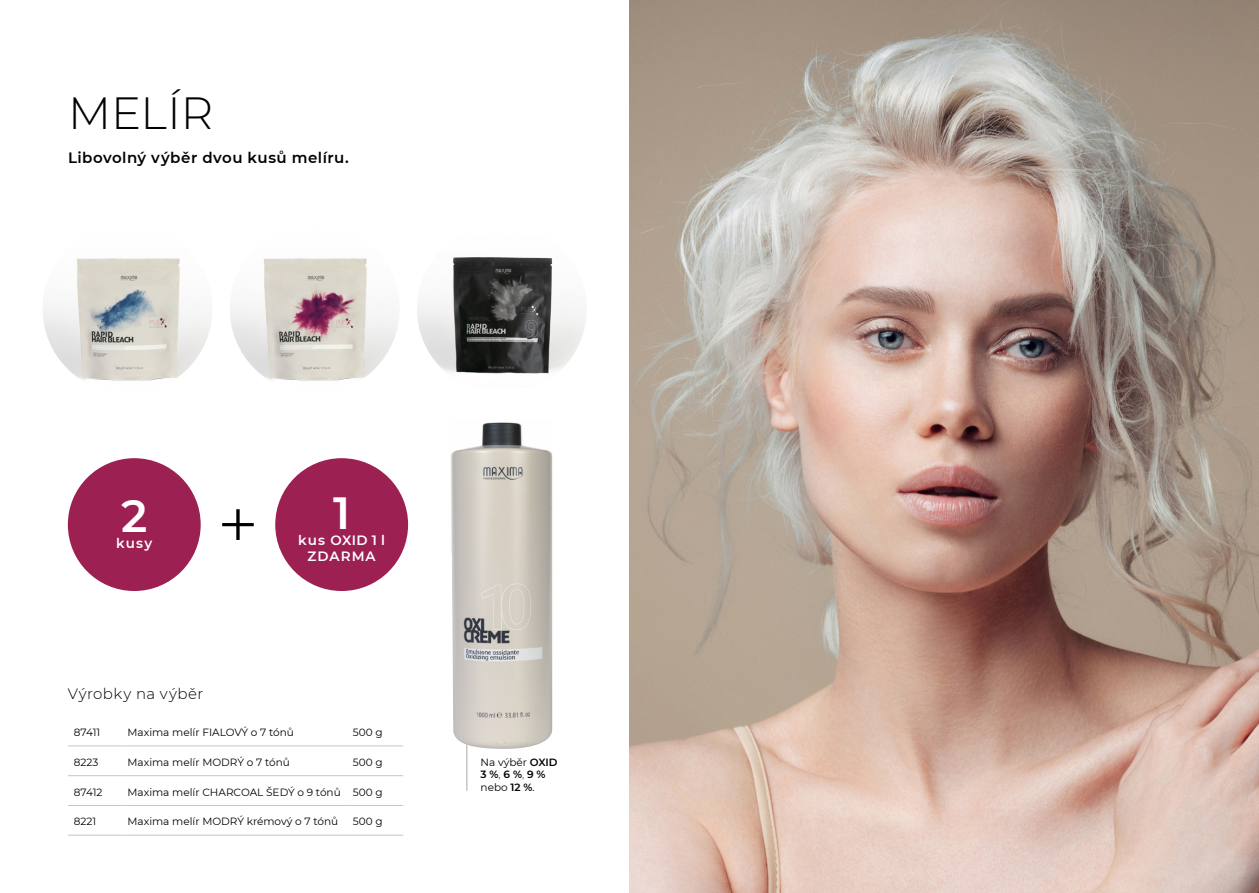
<style>
.page{position:relative;width:1259px;height:893px;background:#fff}
.page>*{position:absolute;margin:0;border:0;box-sizing:border-box;transform-origin:0 0}
.t1{font:300 45px "Montserrat";color:#000}
.t2{font:600 45px "Montserrat";color:#fff}
.t3{font:600 15px "Montserrat";letter-spacing:.03em;color:#000}
.t4{font:300 15px "Montserrat";letter-spacing:.035em;color:#000}
.t5{font:600 13.5px/16.2px "Montserrat";letter-spacing:.08em;color:#fff;text-align:center}
.t6{font:10.5px "Montserrat";color:#000}
.t7{font:600 10.5px/12.6px "Montserrat";color:#000}
.s1{font-weight:400}
.s2{font-weight:300}
</style>
<div class="page">
<svg style="left:222px;top:509px;width:32px;height:31px"></svg>
<div style="left:68px;top:458px;width:133px;height:133px;background:#9d2053;border-radius:50%"></div>
<img style="left:629px;top:0;width:630px;height:893px">
<div style="left:275px;top:458px;width:133px;height:133px;background:#9d2053;border-radius:50%"></div>
<img style="left:451px;top:422px;width:101px;height:327px">
<hr style="left:466px;top:744px;width:1px;height:47px;background:#c6c6c6">
<img style="left:43px;top:258px;width:168px;height:123px">
<img style="left:230px;top:258px;width:169px;height:123px">
<img style="left:417px;top:257px;width:169px;height:117px">
<hr style="left:68px;top:745px;width:53px;height:1px;background:#c6c6c6">
<hr style="left:121px;top:745px;width:226px;height:1px;background:#c6c6c6">
<hr style="left:347px;top:745px;width:56px;height:1px;background:#c6c6c6">
<hr style="left:68px;top:775px;width:53px;height:1px;background:#c6c6c6">
<hr style="left:121px;top:775px;width:226px;height:1px;background:#c6c6c6">
<hr style="left:347px;top:775px;width:56px;height:1px;background:#c6c6c6">
<hr style="left:68px;top:805px;width:53px;height:1px;background:#c6c6c6">
<hr style="left:121px;top:805px;width:226px;height:1px;background:#c6c6c6">
<hr style="left:347px;top:805px;width:56px;height:1px;background:#c6c6c6">
<hr style="left:68px;top:835px;width:53px;height:1px;background:#c6c6c6">
<hr style="left:121px;top:835px;width:226px;height:1px;background:#c6c6c6">
<hr style="left:347px;top:835px;width:56px;height:1px;background:#c6c6c6">
<h1 class="t1" style="left:68px;top:83px;width:147px">MELÍR</h1>
<h2 class="t3" style="left:68px;top:147px;width:282px">Libovolný výběr dvou kusů melíru.</h2>
<h1 class="t2" style="left:121px;top:484px;width:28px">2</h1>
<p class="t5" style="left:116px;top:535px;width:37px">kusy</p>
<h2 class="t4" style="left:68px;top:683px;width:137px">Výrobky na výběr</h2>
<h1 class="t2" style="left:333px;top:481px;width:19px">1</h1>
<p class="t5" style="left:298px;top:532px;width:88px">kus OXID 1 l<br>ZDARMA</p>
<p class="t6" style="left:74px;top:725px;width:28px">87411</p>
<p class="t6" style="left:127px;top:725px;width:168px">Maxima melír FIALOVÝ o 7 tónů</p>
<p class="t6" style="left:353px;top:725px;width:31px">500 g</p>
<p class="t6" style="left:74px;top:755px;width:26px">8223</p>
<p class="t6" style="left:127px;top:755px;width:164px">Maxima melír MODRÝ o 7 tónů</p>
<p class="t6" style="left:353px;top:755px;width:31px">500 g</p>
<p class="t6" style="left:74px;top:785px;width:30px">87412</p>
<p class="t6" style="left:127px;top:785px;width:257px">Maxima melír CHARCOAL ŠEDÝ o 9 tónů 500 g</p>
<p class="t6" style="left:74px;top:814px;width:24px">8221</p>
<p class="t6" style="left:127px;top:814px;width:212px">Maxima melír MODRÝ krémový o 7 tónů</p>
<p class="t6" style="left:353px;top:814px;width:31px">500 g</p>
<p class="t7" style="left:480px;top:755px;width:79px"><span class="s1">Na výběr</span> OXID<br>3 %<span class="s2">,</span> 6 %<span class="s2">,</span> 9 % <span class="s1">nebo</span> 12 %<span class="s1">.</span></p>
</div>
